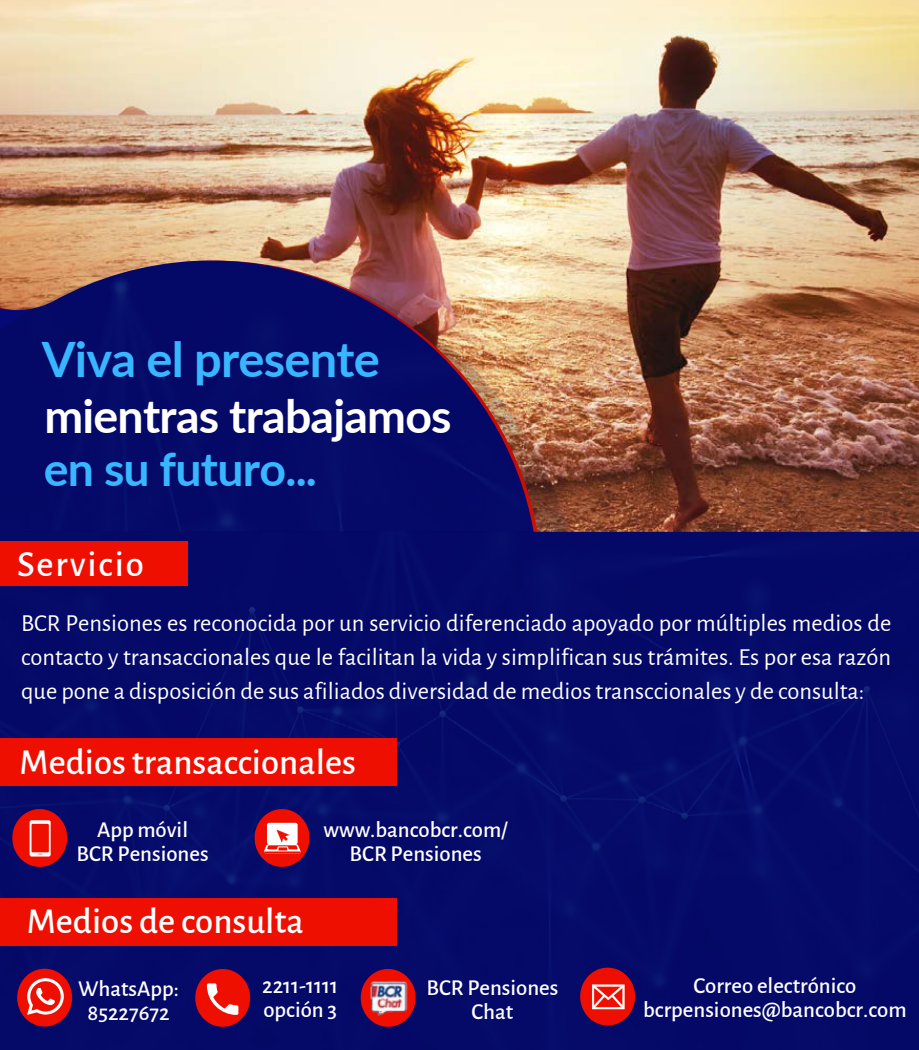
<style>
.page{position:relative;width:919px;height:1050px;background:#fff}
.page>*{position:absolute;margin:0;border:0;box-sizing:border-box;transform-origin:0 0}
.t1{font:700 48.82px "Lato";letter-spacing:-.015em;color:#38b6ff}
.t2{font:700 46.38px "Lato";letter-spacing:-.015em;color:#fff}
.t3{font:700 46.38px "Lato";letter-spacing:-.015em;color:#38b6ff}
.t4{font:500 36.75px "Alegreya Sans";color:#fff}
.t5{font:500 36.75px "Alegreya Sans";letter-spacing:.05em;color:#fff}
.t6{font:24.5px/34.1px "Alegreya Sans";color:#fff;text-align:justify}
.t7{font:500 22.75px/24px "Alegreya Sans";color:#fff;text-align:center}
</style>
<div class="page">
<img style="left:0;top:0;width:919px;height:532px">
<img style="left:0;top:116px;width:580px;height:146px">
<img style="left:0;top:262px;width:581px;height:270px">
<div style="left:0;top:532px;width:919px;height:518px;background:#050a68"></div>
<div style="left:0;top:541px;width:188px;height:44px;background:#ee0f00"></div>
<svg style="left:12px;top:809px;width:55px;height:58px"></svg>
<svg style="left:361px;top:969px;width:39px;height:58px"></svg>
<svg style="left:255px;top:809px;width:54px;height:58px"></svg>
<svg style="left:580px;top:968px;width:55px;height:58px"></svg>
<img style="left:362px;top:972px;width:54px;height:54px">
<svg style="left:17px;top:969px;width:55px;height:58px"></svg>
<svg style="left:195px;top:969px;width:55px;height:58px"></svg>
<div style="left:0;top:738px;width:397px;height:47px;background:#ee0f00"></div>
<div style="left:0;top:898px;width:397px;height:48px;background:#ee0f00"></div>
<h1 class="t1" style="left:42px;top:329px;width:340px">Viva el presente</h1>
<h2 class="t2" style="left:44px;top:387px;width:409px">mientras trabajamos</h2>
<h2 class="t3" style="left:44px;top:440px;width:274px">en su futuro...</h2>
<h3 class="t5" style="left:17px;top:542px;width:128px">Servicio</h3>
<p class="t6" style="left:21px;top:606px;width:872px">BCR Pensiones es reconocida por un servicio diferenciado apoyado por múltiples medios de contacto y transaccionales que le facilitan la vida y simplifican sus trámites. Es por esa razón que pone a disposición de sus afiliados diversidad de medios transccionales y de consulta:</p>
<h3 class="t4" style="left:20px;top:741px;width:338px">Medios transaccionales</h3>
<p class="t7" style="left:77px;top:818px;width:133px">App móvil<br>BCR Pensiones</p>
<p class="t7" style="left:323px;top:818px;width:186px">www.bancobcr.com/<br>BCR Pensiones</p>
<h3 class="t4" style="left:27px;top:900px;width:279px">Medios de consulta</h3>
<p class="t7" style="left:78px;top:977px;width:102px">WhatsApp:<br>85227672</p>
<p class="t7" style="left:426px;top:976px;width:133px">BCR Pensiones<br>Chat</p>
<p class="t7" style="left:262px;top:974px;width:77px;text-align:left">2211-1111 opción 3</p>
<p class="t7" style="left:643px;top:974px;width:265px">Correo electrónico bcrpensiones@bancobcr.com</p>
</div>
